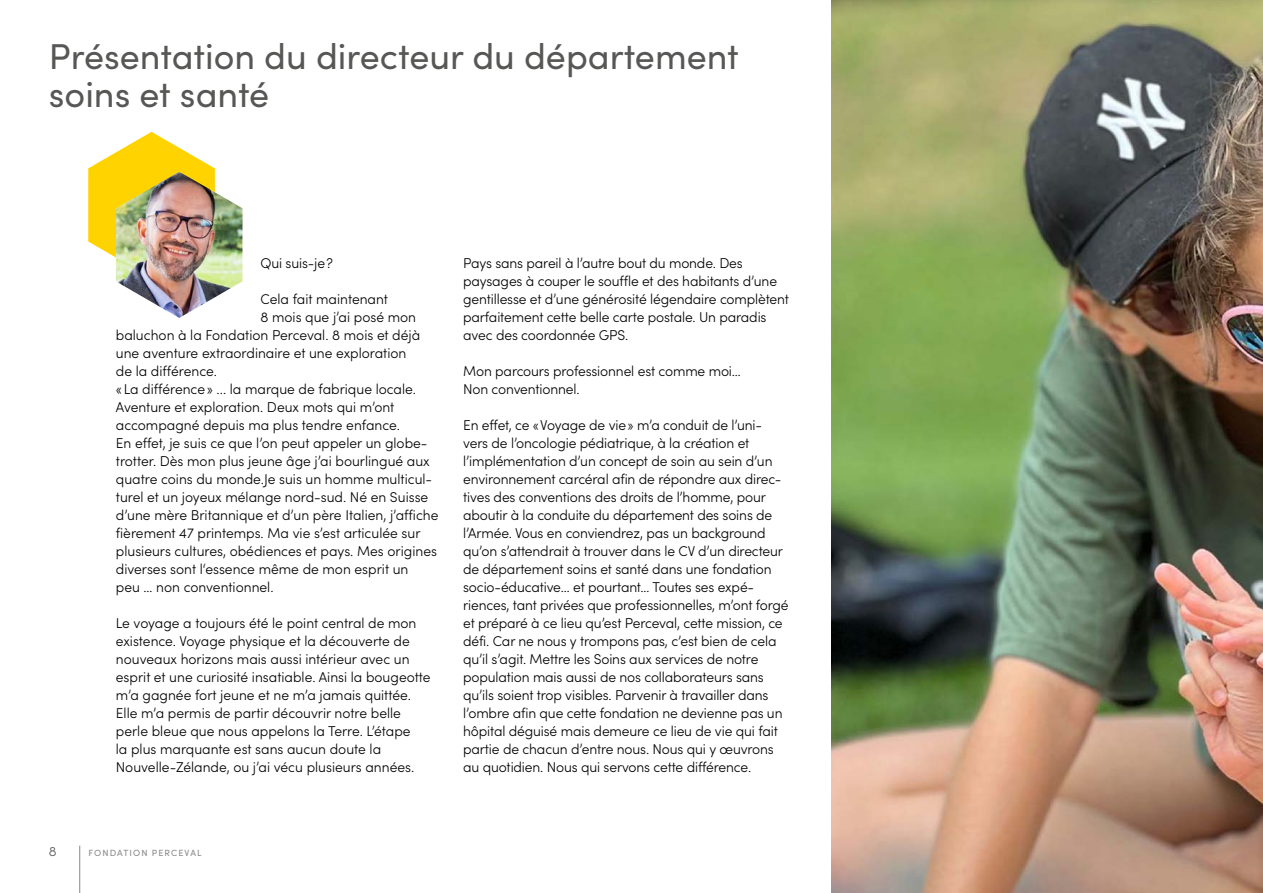
<style>
.page{position:relative;width:1263px;height:893px;background:#fff}
.page>*{position:absolute;margin:0;border:0;box-sizing:border-box;transform-origin:0 0}
.t1{font:36px/37.5px "Sofia Pro";color:#575756}
.t2{font:300 14.25px/18px "Sofia Pro";letter-spacing:-.01em;color:#000}
.t3{font:300 13.5px "Sofia Pro";color:#575756}
.t4{font:9px "Sofia Pro";letter-spacing:.12em;color:#878787}
</style>
<div class="page">
<hr style="left:79px;top:846px;width:1px;height:47px;background:#878787">
<svg style="left:88px;top:132px;width:127px;height:144px"></svg>
<img style="left:116px;top:172px;width:127px;height:146px">
<img style="left:831px;top:0;width:432px;height:893px">
<h1 class="t1" style="left:49px;top:36px;width:691px">Présentation du directeur du département soins et santé</h1>
<p class="t2" style="left:260px;top:253px;width:74px">Qui suis-je?</p>
<p class="t2" style="left:260px;top:289px;width:129px">Cela fait maintenant</p>
<p class="t2" style="left:260px;top:307px;width:157px">8 mois que j’ai posé mon</p>
<p class="t2" style="left:116px;top:325px;width:306px">baluchon à la Fondation Perceval. 8 mois et déjà</p>
<p class="t2" style="left:116px;top:343px;width:292px">une aventure extraordinaire et une exploration</p>
<p class="t2" style="left:116px;top:361px;width:103px">de la différence.</p>
<p class="t2" style="left:116px;top:379px;width:302px">« La différence» ... la marque de fabrique locale.</p>
<p class="t2" style="left:116px;top:397px;width:280px">Aventure et exploration. Deux mots qui m’ont</p>
<p class="t2" style="left:116px;top:415px;width:286px">accompagné depuis ma plus tendre enfance.</p>
<p class="t2" style="left:116px;top:433px;width:313px">En effet, je suis ce que l’on peut appeler un globe-</p>
<p class="t2" style="left:116px;top:451px;width:315px">trotter. Dès mon plus jeune âge j’ai bourlingué aux</p>
<p class="t2" style="left:116px;top:469px;width:318px">quatre coins du monde.Je suis un homme multicul-</p>
<p class="t2" style="left:116px;top:487px;width:314px">turel et un joyeux mélange nord-sud. Né en Suisse</p>
<p class="t2" style="left:116px;top:505px;width:324px">d’une mère Britannique et d’un père Italien, j’affiche</p>
<p class="t2" style="left:116px;top:523px;width:306px">fièrement 47 printemps. Ma vie s’est articulée sur</p>
<p class="t2" style="left:116px;top:541px;width:323px">plusieurs cultures, obédiences et pays. Mes origines</p>
<p class="t2" style="left:116px;top:559px;width:294px">diverses sont l‘essence même de mon esprit un</p>
<p class="t2" style="left:116px;top:577px;width:159px">peu … non conventionnel.</p>
<p class="t2" style="left:116px;top:613px;width:316px">Le voyage a toujours été le point central de mon existence. Voyage physique et la découverte de nouveaux horizons mais aussi intérieur avec un esprit et une curiosité insatiable. Ainsi la bougeotte m’a gagnée fort jeune et ne m’a jamais quittée.<br>Elle m’a permis de partir découvrir notre belle perle bleue que nous appelons la Terre. L’étape<br>la plus marquante est sans aucun doute la Nouvelle-Zélande, ou j’ai vécu plusieurs années.</p>
<p class="t2" style="left:463px;top:253px;width:327px">Pays sans pareil à l’autre bout du monde. Des paysages à couper le souffle et des habitants d’une gentillesse et d’une générosité légendaire complètent parfaitement cette belle carte postale. Un paradis avec des coordonnée GPS.</p>
<p class="t2" style="left:463px;top:361px;width:279px">Mon parcours professionnel est comme moi…<br>Non conventionnel.</p>
<p class="t2" style="left:463px;top:415px;width:327px">En effet, ce «Voyage de vie» m’a conduit de l’uni&shy;vers de l’oncologie pédiatrique, à la création et l’implémentation d’un concept de soin au sein d’un environnement carcéral afin de répondre aux direc&shy;tives des conventions des droits de l’homme, pour aboutir à la conduite du département des soins de l’Armée. Vous en conviendrez, pas un background qu’on s’attendrait à trouver dans le CV d’un directeur de département soins et santé dans une fondation socio-éducative… et pourtant… Toutes ses expé&shy;riences, tant privées que professionnelles, m’ont forgé et préparé à ce lieu qu’est Perceval, cette mission, ce défi. Car ne nous y trompons pas, c’est bien de cela qu’il s’agit. Mettre les Soins aux services de notre population mais aussi de nos collaborateurs sans qu’ils soient trop visibles. Parvenir à travailler dans l’ombre afin que cette fondation ne devienne pas un hôpital déguisé mais demeure ce lieu de vie qui fait partie de chacun d’entre nous. Nous qui y œuvrons au quotidien. Nous qui servons cette différence.</p>
<p class="t3" style="left:49px;top:841px;width:9px">8</p>
<p class="t4" style="left:89px;top:846px;width:114px">FONDATION PERCEVAL</p>
</div>
